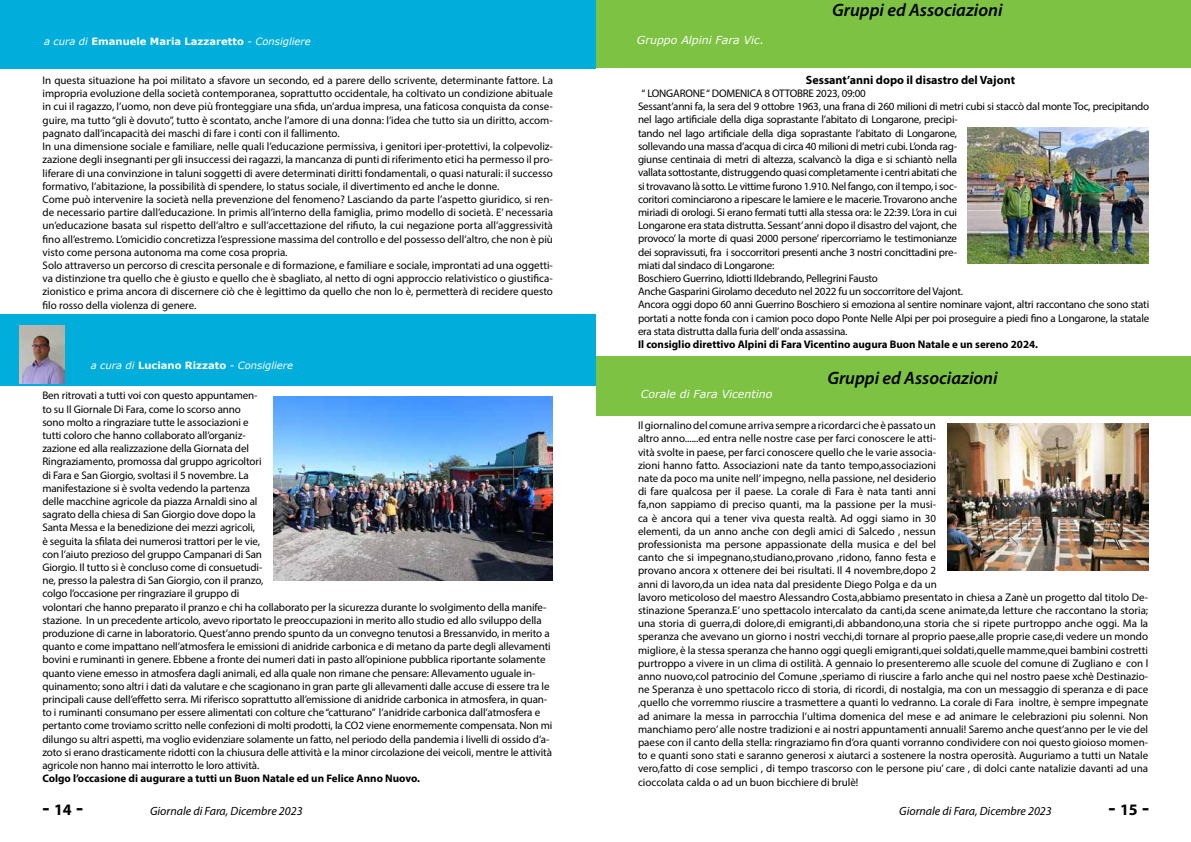
<style>
.page{position:relative;width:1191px;height:842px;background:#fff}
.page>*{position:absolute;margin:0;border:0;box-sizing:border-box;transform-origin:0 0}
.t1{font:700 22px "Myriad Pro";color:#000}
.t2{font:italic 600 18px "Myriad Pro";color:#000}
.t3{font:italic 12px "Myriad Pro";color:#000}
.t4{font:700 12px "Myriad Pro";color:#000}
.t5{font:11px/13.2px "Myriad Pro";letter-spacing:-.005em;color:#000}
.t6{font:700 11px "Myriad Pro";color:#000}
.t7{font:italic 11px "Verdana";color:#fff}
.t8{font:700 10px "Verdana";color:#fff}
.t9{font:italic 10px "Verdana";color:#fff}
.s1{font-weight:400;font-style:italic}
.s2{font-weight:700;font-style:normal}
.s3{font-size:16px}
</style>
<div class="page">
<div style="left:0;top:0;width:595px;height:68px;background:#00addb"></div>
<div style="left:596px;top:0;width:595px;height:68px;background:#7dc242"></div>
<img style="left:967px;top:127px;width:181px;height:137px">
<div style="left:596px;top:356px;width:595px;height:59px;background:#7dc242"></div>
<img style="left:947px;top:424px;width:201px;height:146px">
<div style="left:0;top:314px;width:595px;height:72px;background:#00addb"></div>
<img style="left:20px;top:325px;width:45px;height:58px">
<img style="left:274px;top:396px;width:279px;height:185px">
<p class="t8" style="left:44px;top:35px;width:268px"><span class="s1">a cura di</span> Emanuele Maria Lazzaretto <span class="s1">- Consigliere</span></p>
<p class="t5" style="left:43px;top:74px;width:512px">In questa situazione ha poi militato a sfavore un secondo, ed a parere dello scrivente, determinante fattore. La impropria evoluzione della società contemporanea, soprattutto occidentale, ha coltivato un condizione abituale in cui il ragazzo, l’uomo, non deve più fronteggiare una sfida, un’ardua impresa, una faticosa conquista da conse&shy;guire, ma tutto “gli è dovuto”, tutto è scontato, anche l’amore di una donna: l’idea che tutto sia un diritto, accom&shy;pagnato dall’incapacità dei maschi di fare i conti con il fallimento.<br>In una dimensione sociale e familiare, nelle quali l’educazione permissiva, i genitori iper-protettivi, la colpevoliz&shy;zazione degli insegnanti per gli insuccessi dei ragazzi, la mancanza di punti di riferimento etici ha permesso il pro&shy;liferare di una convinzione in taluni soggetti di avere determinati diritti fondamentali, o quasi naturali: il successo formativo, l’abitazione, la possibilità di spendere, lo status sociale, il divertimento ed anche le donne.<br>Come può intervenire la società nella prevenzione del fenomeno? Lasciando da parte l’aspetto giuridico, si ren&shy;de necessario partire dall’educazione. In primis all’interno della famiglia, primo modello di società. E’ necessaria un’educazione basata sul rispetto dell’altro e sull’accettazione del rifiuto, la cui negazione porta all’aggressività fino all’estremo. L’omicidio concretizza l’espressione massima del controllo e del possesso dell’altro, che non è più visto come persona autonoma ma come cosa propria.<br>Solo attraverso un percorso di crescita personale e di formazione, e familiare e sociale, improntati ad una oggetti&shy;va distinzione tra quello che è giusto e quello che è sbagliato, al netto di ogni approccio relativistico o giustifica&shy;zionistico e prima ancora di discernere ciò che è legittimo da quello che non lo è, permetterà di recidere questo filo rosso della violenza di genere.</p>
<p class="t9" style="left:91px;top:358px;width:204px">a cura di <span class="s2">Luciano Rizzato</span> - Consigliere</p>
<p class="t5" style="left:42px;top:389px;width:511px">Ben ritrovati a tutti voi con questo appuntamen-<br>to su Il Giornale Di Fara, come lo scorso anno<br>sono molto a ringraziare tutte le associazioni e<br>tutti coloro che hanno collaborato all’organiz-<br>zazione ed alla realizzazione della Giornata del<br>Ringraziamento, promossa dal gruppo agricoltori<br>di Fara e San Giorgio, svoltasi il 5 novembre. La<br>manifestazione si è svolta vedendo la partenza<br>delle macchine agricole da piazza Arnaldi sino al<br>sagrato della chiesa di San Giorgio dove dopo la<br>Santa Messa e la benedizione dei mezzi agricoli,<br>è seguita la sfilata dei numerosi trattori per le vie,<br>con l’aiuto prezioso del gruppo Campanari di San<br>Giorgio. Il tutto si è concluso come di consuetudi-<br>ne, presso la palestra di San Giorgio, con il pranzo,<br>colgo l’occasione per ringraziare il gruppo di<br>volontari che hanno preparato il pranzo e chi ha collaborato per la sicurezza durante lo svolgimento della manife&shy;stazione. In un precedente articolo, avevo riportato le preoccupazioni in merito allo studio ed allo sviluppo della produzione di carne in laboratorio. Quest’anno prendo spunto da un convegno tenutosi a Bressanvido, in merito a quanto e come impattano nell’atmosfera le emissioni di anidride carbonica e di metano da parte degli allevamenti bovini e ruminanti in genere. Ebbene a fronte dei numeri dati in pasto all’opinione pubblica riportante solamente quanto viene emesso in atmosfera dagli animali, ed alla quale non rimane che pensare: Allevamento uguale in&shy;quinamento; sono altri i dati da valutare e che scagionano in gran parte gli allevamenti dalle accuse di essere tra le principali cause dell’effetto serra. Mi riferisco soprattutto all’emissione di anidride carbonica in atmosfera, in quan&shy;to i ruminanti consumano per essere alimentati con colture che “catturano” l’anidride carbonica dall’atmosfera e pertanto come troviamo scritto nelle confezioni di molti prodotti, la CO2 viene enormemente compensata. Non mi dilungo su altri aspetti, ma voglio evidenziare solamente un fatto, nel periodo della pandemia i livelli di ossido d’a&shy;zoto si erano drasticamente ridotti con la chiusura delle attività e la minor circolazione dei veicoli, mentre le attività agricole non hanno mai interrotto le loro attività.</p>
<p class="t6" style="left:42px;top:771px;width:379px">Colgo l’occasione di augurare a tutti un Buon Natale ed un Felice Anno Nuovo.</p>
<p class="t7" style="left:637px;top:32px;width:129px">Gruppo Alpini Fara Vic.</p>
<h2 class="t2" style="left:832px;top:-1px;width:172px">Gruppi ed Associazioni</h2>
<p class="t4" style="left:806px;top:72px;width:211px">Sessant’anni dopo il disastro del Vajont</p>
<p class="t5" style="left:638px;top:87px;width:513px;text-indent:4px">“ LONGARONE “ DOMENICA 8 OTTOBRE 2023, 09:00<br>Sessant’anni fa, la sera del 9 ottobre 1963, una frana di 260 milioni di metri cubi si staccò dal monte Toc, precipitando nel lago artificiale della diga soprastante l’abitato di Longarone, precipi-<br>tando nel lago artificiale della diga soprastante l’abitato di Longarone,<br>sollevando una massa d’acqua di circa 40 milioni di metri cubi. L’onda rag-<br>giunse centinaia di metri di altezza, scalvancò la diga e si schiantò nella<br>vallata sottostante, distruggendo quasi completamente i centri abitati che<br>si trovavano là sotto. Le vittime furono 1.910. Nel fango, con il tempo, i soc-<br>coritori cominciarono a ripescare le lamiere e le macerie. Trovarono anche<br>miriadi di orologi. Si erano fermati tutti alla stessa ora: le 22:39. L’ora in cui<br>Longarone era stata distrutta. Sessant’ anni dopo il disastro del vajont, che<br>provoco’ la morte di quasi 2000 persone’ ripercorriamo le testimonianze<br>dei sopravissuti, fra i soccorritori presenti anche 3 nostri concittadini pre-<br>miati dal sindaco di Longarone:<br>Boschiero Guerrino, Idiotti Ildebrando, Pellegrini Fausto<br>Anche Gasparini Girolamo deceduto nel 2022 fu un soccorritore del Vajont.<br>Ancora oggi dopo 60 anni Guerrino Boschiero si emoziona al sentire nominare vajont, altri raccontano che sono stati portati a notte fonda con i camion poco dopo Ponte Nelle Alpi per poi proseguire a piedi fino a Longarone, la statale era stata distrutta dalla furia dell’ onda assassina.</p>
<p class="t6" style="left:638px;top:337px;width:401px">Il consiglio direttivo Alpini di Fara Vicentino augura Buon Natale e un sereno 2024.</p>
<p class="t7" style="left:640px;top:386px;width:133px">Corale di Fara Vicentino</p>
<h2 class="t2" style="left:827px;top:367px;width:172px">Gruppi ed Associazioni</h2>
<p class="t5" style="left:638px;top:419px;width:512px">Il giornalino del comune arriva sempre a ricordarci che è passato un<br>altro anno......ed entra nelle nostre case per farci conoscere le atti-<br>vità svolte in paese, per farci conoscere quello che le varie associa-<br>zioni hanno fatto. Associazioni nate da tanto tempo,associazioni<br>nate da poco ma unite nell’ impegno, nella passione, nel desiderio<br>di fare qualcosa per il paese. La corale di Fara è nata tanti anni<br>fa,non sappiamo di preciso quanti, ma la passione per la musi-<br>ca è ancora qui a tener viva questa realtà. Ad oggi siamo in 30<br>elementi, da un anno anche con degli amici di Salcedo , nessun<br>professionista ma persone appassionate della musica e del bel<br>canto che si impegnano,studiano,provano ,ridono, fanno festa e<br>provano ancora x ottenere dei bei risultati. Il 4 novembre,dopo 2<br>anni di lavoro,da un idea nata dal presidente Diego Polga e da un<br>lavoro meticoloso del maestro Alessandro Costa,abbiamo presentato in chiesa a Zanè un progetto dal titolo De&shy;stinazione Speranza.E’ uno spettacolo intercalato da canti,da scene animate,da letture che raccontano la storia; una storia di guerra,di dolore,di emigranti,di abbandono,una storia che si ripete purtroppo anche oggi. Ma la speranza che avevano un giorno i nostri vecchi,di tornare al proprio paese,alle proprie case,di vedere un mondo migliore, è la stessa speranza che hanno oggi quegli emigranti,quei soldati,quelle mamme,quei bambini costretti purtroppo a vivere in un clima di ostilità. A gennaio lo presenteremo alle scuole del comune di Zugliano e con l anno nuovo,col patrocinio del Comune ,speriamo di riuscire a farlo anche qui nel nostro paese xchè Destinazio&shy;ne Speranza è uno spettacolo ricco di storia, di ricordi, di nostalgia, ma con un messaggio di speranza e di pace ,quello che vorremmo riuscire a trasmettere a quanti lo vedranno. La corale di Fara inoltre, è sempre impegnate ad animare la messa in parrocchia l’ultima domenica del mese e ad animare le celebrazioni piu solenni. Non manchiamo pero’ alle nostre tradizioni e ai nostri appuntamenti annuali! Saremo anche quest’anno per le vie del paese con il canto della stella: ringraziamo fin d’ora quanti vorranno condividere con noi questo gioioso momen&shy;to e quanti sono stati e saranno generosi x aiutarci a sostenere la nostra operosità. Auguriamo a tutti un Natale vero,fatto di cose semplici , di tempo trascorso con le persone piu’ care , di dolci cante natalizie davanti ad una cioccolata calda o ad un buon bicchiere di brulè!</p>
<h1 class="t1" style="left:43px;top:793px;width:42px">- <span class="s3">14</span> -</h1>
<p class="t3" style="left:150px;top:804px;width:154px">Giornale di Fara, Dicembre 2023</p>
<p class="t3" style="left:899px;top:804px;width:154px">Giornale di Fara, Dicembre 2023</p>
<h1 class="t1" style="left:1108px;top:793px;width:42px">- <span class="s3">15</span> -</h1>
</div>
